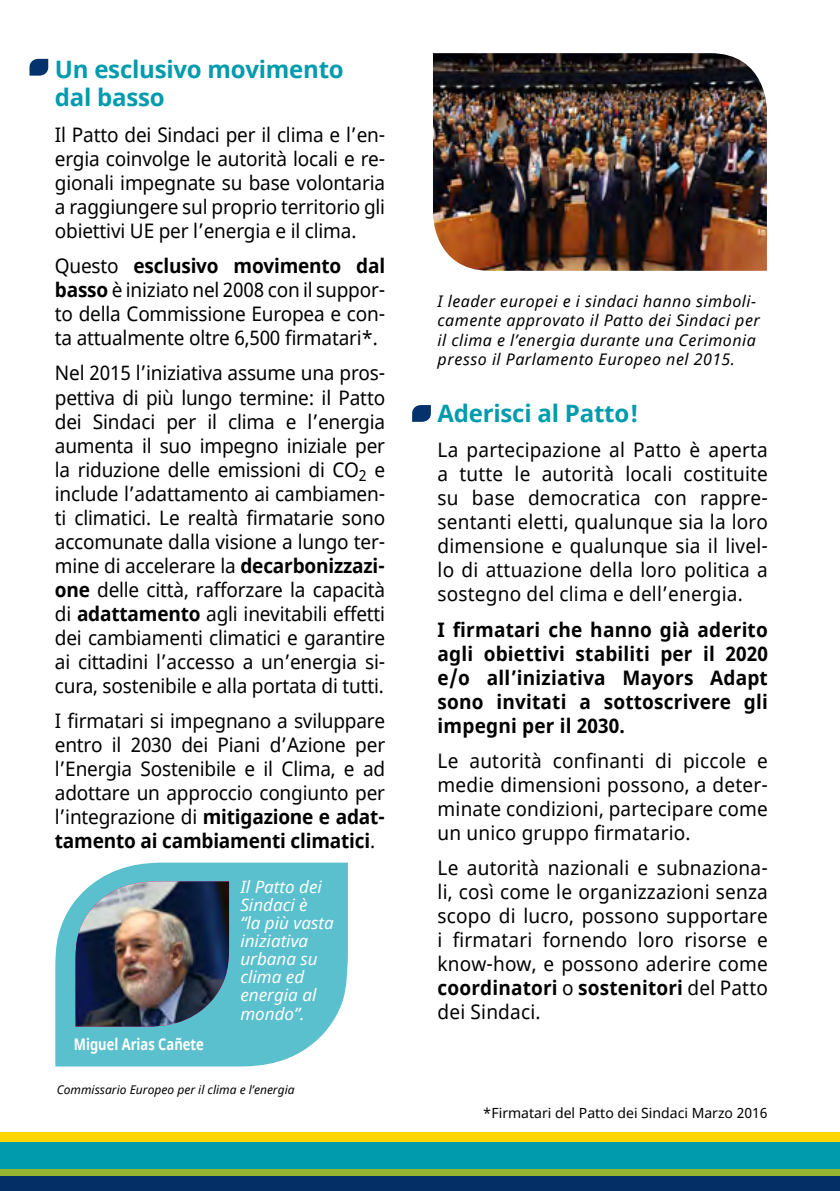
<style>
.page{position:relative;width:840px;height:1191px;background:#fff}
.page>*{position:absolute;margin:0;border:0;box-sizing:border-box;transform-origin:0 0}
.t1{font:700 24px/28.8px "Noto Sans";letter-spacing:-.01em;color:#009bac}
.t2{font:20px/24px "Noto Sans";letter-spacing:-.01em;color:#000;text-align:justify;scale:.95 1}
.t3{font:700 20px/24px "Noto Sans";letter-spacing:.01em;color:#000;text-align:justify;scale:.95 1}
.t4{font:italic 17px/18.2px "Noto Sans";color:#fff}
.t5{font:italic 16px/19.2px "Noto Sans";letter-spacing:.03em;color:#000}
.t6{font:700 16px "Noto Sans";color:#fff;scale:.81 1}
.t7{font:14px "Noto Sans";color:#000}
.t8{font:italic 12px "Noto Sans";color:#000}
.s1{font-weight:700}
</style>
<div class="page">
<div style="left:0;top:1132px;width:839px;height:10px;background:#ffd500"></div>
<div style="left:0;top:1142px;width:839px;height:27px;background:#009bac"></div>
<div style="left:0;top:1169px;width:839px;height:7px;background:#95b531"></div>
<div style="left:0;top:1176px;width:839px;height:15px;background:#042f66"></div>
<svg style="left:29px;top:59px;width:19px;height:17px"></svg>
<svg style="left:412px;top:405px;width:18px;height:17px"></svg>
<img style="left:433px;top:53px;width:333px;height:218px">
<svg style="left:55px;top:862px;width:293px;height:204px;background:#6dc6d2"></svg>
<img style="left:75px;top:881px;width:154px;height:145px">
<p class="t1" style="left:55px;top:55px;width:290px">Un esclusivo movimento dal basso</p>
<p class="t2" style="left:55px;top:123px;width:349px">Il Patto dei Sindaci per il clima e l’en&shy;ergia coinvolge le autorità locali e re&shy;gionali impegnate su base volontaria a raggiungere sul proprio territorio gli obiettivi UE per l’energia e il clima.</p>
<p class="t2" style="left:55px;top:254px;width:349px">Questo <span class="s1">esclusivo movimento dal basso</span> è iniziato nel 2008 con il suppor&shy;to della Commissione Europea e con&shy;ta attualmente oltre 6,500 firmatari*.</p>
<p class="t2" style="left:55px;top:362px;width:349px">Nel 2015 l’iniziativa assume una pros&shy;pettiva di più lungo termine: il Patto dei Sindaci per il clima e l’energia aumenta il suo impegno iniziale per la riduzione delle emissioni di CO<sub>2</sub> e include l’adattamento ai cambiamen&shy;ti climatici. Le realtà firmatarie sono accomunate dalla visione a lungo ter&shy;mine di accelerare la <span class="s1">decarbonizzazi&shy;one</span> delle città, rafforzare la capacità di <span class="s1">adattamento</span> agli inevitabili effetti dei cambiamenti climatici e garantire ai cittadini l’accesso a un’energia si&shy;cura, sostenibile e alla portata di tutti.</p>
<p class="t2" style="left:55px;top:709px;width:349px">I firmatari si impegnano a sviluppare entro il 2030 dei Piani d’Azione per l’Energia Sostenibile e il Clima, e ad adottare un approccio congiunto per l’integrazione di <span class="s1">mitigazione e adat&shy;tamento ai cambiamenti climatici</span>.</p>
<p class="t6" style="left:74px;top:1033px;width:162px">Miguel Arias Cañete</p>
<p class="t4" style="left:240px;top:877px;width:95px">Il Patto dei<br>Sindaci è<br>“la più vasta iniziativa urbana su clima ed energia al mondo”.</p>
<p class="t8" style="left:57px;top:1081px;width:239px">Commissario Europeo per il clima e l’energia</p>
<p class="t5" style="left:437px;top:291px;width:323px">I leader europei e i sindaci hanno simboli&shy;camente approvato il Patto dei Sindaci per il clima e l’energia durante una Cerimonia presso il Parlamento Europeo nel 2015.</p>
<p class="t1" style="left:437px;top:399px;width:202px">Aderisci al Patto!</p>
<p class="t2" style="left:437px;top:439px;width:349px">La partecipazione al Patto è aperta a tutte le autorità locali costituite su base democratica con rappre&shy;sentanti eletti, qualunque sia la loro dimensione e qualunque sia il livel&shy;lo di attuazione della loro politica a sostegno del clima e dell’energia.</p>
<p class="t3" style="left:437px;top:618px;width:349px">I firmatari che hanno già aderito agli obiettivi stabiliti per il 2020 e/o all’iniziativa Mayors Adapt sono invitati a sottoscrivere gli impegni per il 2030.</p>
<p class="t2" style="left:437px;top:749px;width:349px">Le autorità confinanti di piccole e medie dimensioni possono, a deter&shy;minate condizioni, partecipare come un unico gruppo firmatario.</p>
<p class="t2" style="left:437px;top:857px;width:349px">Le autorità nazionali e subnaziona&shy;li, così come le organizzazioni senza scopo di lucro, possono supportare i firmatari fornendo loro risorse e know-how, e possono aderire come <span class="s1">coordinatori</span> o <span class="s1">sostenitori</span> del Patto dei Sindaci.</p>
<p class="t7" style="left:482px;top:1103px;width:286px">*Firmatari del Patto dei Sindaci Marzo 2016</p>
</div>
